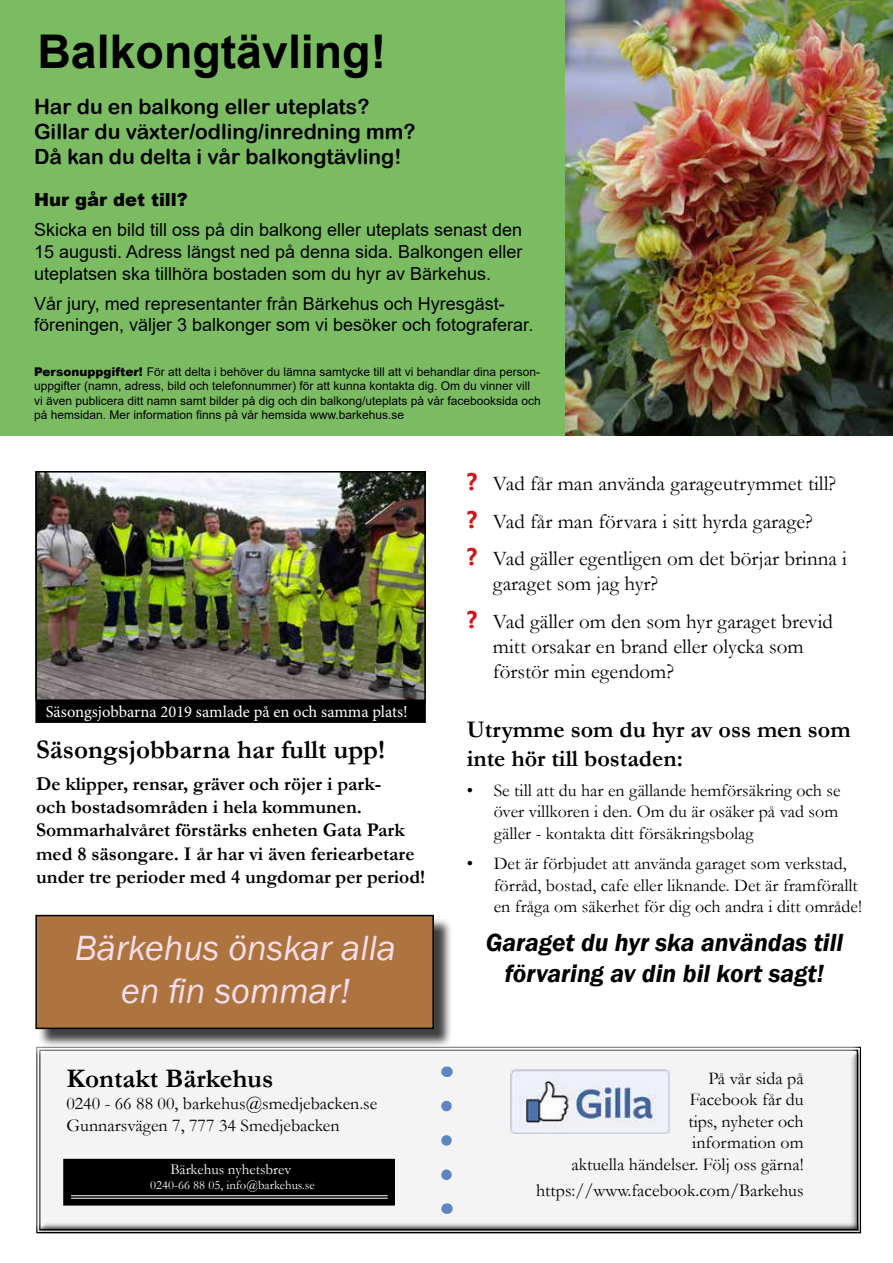
<style>
.page{position:relative;width:893px;height:1263px;background:#fff}
.page>*{position:absolute;margin:0;border:0;box-sizing:border-box;transform-origin:0 0}
.t1{font:700 46.5px "Arial";color:#000}
.t2{font:italic 36px/43.2px "Franklin Gothic";color:#fbdeeb;text-align:center}
.t3{font:700 27px "Garamond";color:#000}
.t4{font:italic 600 25.5px/30.6px "Franklin Gothic";color:#000;text-align:center}
.t5{font:700 24px/28.8px "Garamond";color:#000}
.t6{font:21px/37.3px "Garamond";color:#000}
.t7{font:21px/25.2px "Arial Rounded MT Bold";color:#000}
.t8{font:700 19.5px/23.4px "Garamond";color:#000}
.t9{font:18px/21.6px "Garamond";color:#000}
.t10{font:18px/21.6px "Arial";color:#000;text-align:justify}
.t11{font:900 18px "Arial";color:#000}
.t12{font:16.5px "Minion Pro";color:#fff}
.t13{font:15px "Garamond";color:#fff}
.t14{font:12.75px "Garamond";color:#fff}
.t15{font:12px/14.4px "Arial";color:#000}
.s1{font-weight:900}
.s2{font-family:"Gadugi";font-weight:700;font-size:24px;color:#cd171a}
</style>
<div class="page">
<div style="left:38px;top:917px;width:414px;height:131px;background:#000;opacity:.75"></div>
<div style="left:36px;top:915px;width:397px;height:113px;background:#ad7440"></div>
<div style="left:35px;top:915px;width:399px;height:114px;border:2px solid #000"></div>
<div style="left:36px;top:472px;width:389px;height:250px;background:#000"></div>
<div style="left:0;top:0;width:893px;height:436px;background:#7bbc63"></div>
<img style="left:565px;top:0;width:328px;height:436px">
<div style="left:27px;top:1037px;width:841px;height:202px;background:#fff;opacity:.75"></div>
<div style="left:29px;top:1041px;width:841px;height:201px;background:#000;opacity:.75"></div>
<img style="left:510px;top:1070px;width:160px;height:63px">
<svg style="left:441px;top:1106px;width:11px;height:85px"></svg>
<div style="left:64px;top:1159px;width:330px;height:46px;background:#000"></div>
<hr style="left:71px;top:1195px;width:317px;height:1px;background:#fff">
<hr style="left:71px;top:1198px;width:317px;height:1px;background:#fff">
<img style="left:38px;top:474px;width:385px;height:224px">
<div style="left:35px;top:471px;width:391px;height:230px;border:2px solid #000"></div>
<h1 class="t1" style="left:37px;top:19px;width:350px">Balkongtävling!</h1>
<p class="t7" style="left:34px;top:93px;width:383px">Har du en balkong eller uteplats?<br>Gillar du växter/odling/inredning mm?<br>Då kan du delta i vår balkongtävling!</p>
<p class="t11" style="left:34px;top:187px;width:155px">Hur går det till?</p>
<p class="t10" style="left:34px;top:219px;width:490px">Skicka en bild till oss på din balkong eller uteplats senast den 15 augusti. Adress längst ned på denna sida. Balkongen eller uteplatsen ska tillhöra bostaden som du hyr av Bärkehus.</p>
<p class="t10" style="left:34px;top:292px;width:501px">Vår jury, med representanter från Bärkehus och Hyresgäst&shy;föreningen, väljer 3 balkonger som vi besöker och fotograferar.</p>
<p class="t15" style="left:34px;top:364px;width:508px"><span class="s1">Personuppgifter!</span> För att delta i behöver du lämna samtycke till att vi behandlar dina person&shy;uppgifter (namn, adress, bild och telefonnummer) för att kunna kontakta dig. Om du vinner vill vi även publicera ditt namn samt bilder på dig och din balkong/uteplats på vår facebooksida och på hemsidan. Mer information finns på vår hemsida www.barkehus.se</p>
<p class="t12" style="left:46px;top:701px;width:363px">Säsongsjobbarna 2019 samlade på en och samma plats!</p>
<h3 class="t3" style="left:36px;top:731px;width:351px">Säsongsjobbarna har fullt upp!</h3>
<p class="t8" style="left:36px;top:772px;width:391px">De klipper, rensar, gräver och röjer i park-<br>och bostadsområden i hela kommunen.<br>Sommarhalvåret förstärks enheten Gata Park med 8 säsongare. I år har vi även feriearbetare under tre perioder med 4 ungdomar per period!</p>
<h2 class="t2" style="left:75px;top:927px;width:323px">Bärkehus önskar alla en fin sommar!</h2>
<h3 class="t3" style="left:66px;top:1060px;width:209px">Kontakt Bärkehus</h3>
<p class="t9" style="left:66px;top:1092px;width:312px">0240 - 66 88 00, barkehus@smedjebacken.se<br>Gunnarsvägen 7, 777 34 Smedjebacken</p>
<p class="t13" style="left:170px;top:1159px;width:123px">Bärkehus nyhetsbrev</p>
<p class="t14" style="left:150px;top:1177px;width:166px">0240-66 88 05, info@barkehus.se</p>
<p class="t6" style="left:467px;top:465px;width:382px"><span class="s2">?</span> Vad får man använda garageutrymmet till? <span class="s2">?</span> Vad får man förvara i sitt hyrda garage?<br><span class="s2">?</span> Vad gäller egentligen om det börjar brinna i</p>
<p class="t6" style="left:467px;top:564px;width:368px;text-indent:26px">garaget som jag hyr?<br><span class="s2">?</span> Vad gäller om den som hyr garaget brevid</p>
<p class="t6" style="left:493px;top:633px;width:312px;line-height:25.2px">mitt orsakar en brand eller olycka som förstör min egendom?</p>
<h3 class="t5" style="left:467px;top:715px;width:385px">Utrymme som du hyr av oss men som inte hör till bostaden:</h3>
<p class="t9" style="left:494px;top:779px;width:348px;text-indent:-27px">• Se till att du har en gällande hemförsäkring och se över villkoren i den. Om du är osäker på vad som gäller - kontakta ditt försäkringsbolag</p>
<p class="t9" style="left:494px;top:852px;width:370px;text-indent:-27px">• Det är förbjudet att använda garaget som verkstad, förråd, bostad, cafe eller liknande. Det är framförallt en fråga om säkerhet för dig och andra i ditt område!</p>
<h3 class="t4" style="left:486px;top:927px;width:359px">Garaget du hyr ska användas till förvaring av din bil kort sagt!</h3>
<p class="t9" style="left:571px;top:1067px;width:234px;text-align:right">På vår sida på<br>Facebook får du<br>tips, nyheter och<br>information om<br>aktuella händelser. Följ oss gärna!</p>
<p class="t9" style="left:536px;top:1179px;width:269px">https://www.facebook.com/Barkehus</p>
</div>
